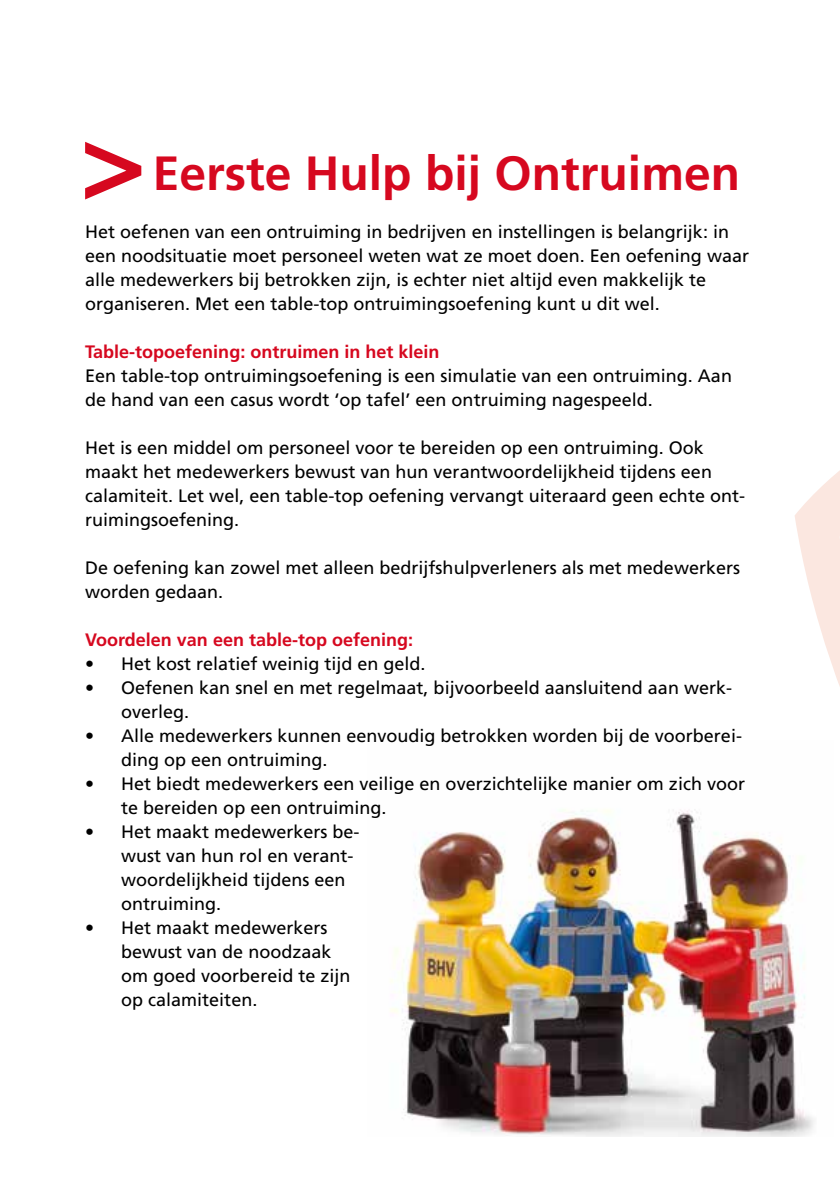
<style>
.page{position:relative;width:840px;height:1191px;background:#fff}
.page>*{position:absolute;margin:0;border:0;box-sizing:border-box;transform-origin:0 0}
.t1{font:700 48px "Frutiger LT";color:#d6081f}
.t2{font:18px/24px "Frutiger LT";color:#000}
.t3{font:700 18px "Frutiger LT";color:#d6081f}
</style>
<div class="page">
<svg style="left:794px;top:471px;width:45px;height:666px"></svg>
<img style="left:390px;top:740px;width:443px;height:396px">
<svg style="left:85px;top:142px;width:56px;height:57px"></svg>
<h1 class="t1" style="left:153px;top:145px;width:588px">Eerste Hulp bij Ontruimen</h1>
<p class="t2" style="left:85px;top:220px;width:665px">Het oefenen van een ontruiming in bedrijven en instellingen is belangrijk: in een noodsituatie moet personeel weten wat ze moet doen. Een oefening waar alle medewerkers bij betrokken zijn, is echter niet altijd even makkelijk te organiseren. Met een table-top ontruimingsoefening kunt u dit wel.</p>
<p class="t3" style="left:85px;top:341px;width:356px">Table-topoefening: ontruimen in het klein</p>
<p class="t2" style="left:85px;top:364px;width:648px">Een table-top ontruimingsoefening is een simulatie van een ontruiming. Aan de hand van een casus wordt ‘op tafel’ een ontruiming nagespeeld.</p>
<p class="t2" style="left:85px;top:436px;width:661px">Het is een middel om personeel voor te bereiden op een ontruiming. Ook maakt het medewerkers bewust van hun verantwoordelijkheid tijdens een calamiteit. Let wel, een table-top oefening vervangt uiteraard geen echte ont&shy;ruimingsoefening.</p>
<p class="t2" style="left:85px;top:556px;width:656px">De oefening kan zowel met alleen bedrijfshulpverleners als met medewerkers worden gedaan.</p>
<p class="t3" style="left:85px;top:629px;width:329px">Voordelen van een table-top oefening:</p>
<p class="t2" style="left:85px;top:652px;width:342px">• Het kost relatief weinig tijd en geld.</p>
<p class="t2" style="left:121px;top:676px;width:612px;text-indent:-36px">• Oefenen kan snel en met regelmaat, bijvoorbeeld aansluitend aan werk&shy;overleg.</p>
<p class="t2" style="left:121px;top:724px;width:622px;text-indent:-36px">• Alle medewerkers kunnen eenvoudig betrokken worden bij de voorberei&shy;ding op een ontruiming.</p>
<p class="t2" style="left:121px;top:772px;width:625px;text-indent:-36px">• Het biedt medewerkers een veilige en overzichtelijke manier om zich voor te bereiden op een ontruiming.</p>
<p class="t2" style="left:121px;top:819px;width:240px;text-indent:-36px">• Het maakt medewerkers be&shy;wust van hun rol en verant&shy;woordelijkheid tijdens een ontruiming.</p>
<p class="t2" style="left:121px;top:915px;width:231px;text-indent:-36px">• Het maakt medewerkers bewust van de noodzaak om goed voorbereid te zijn op calamiteiten.</p>
</div>
